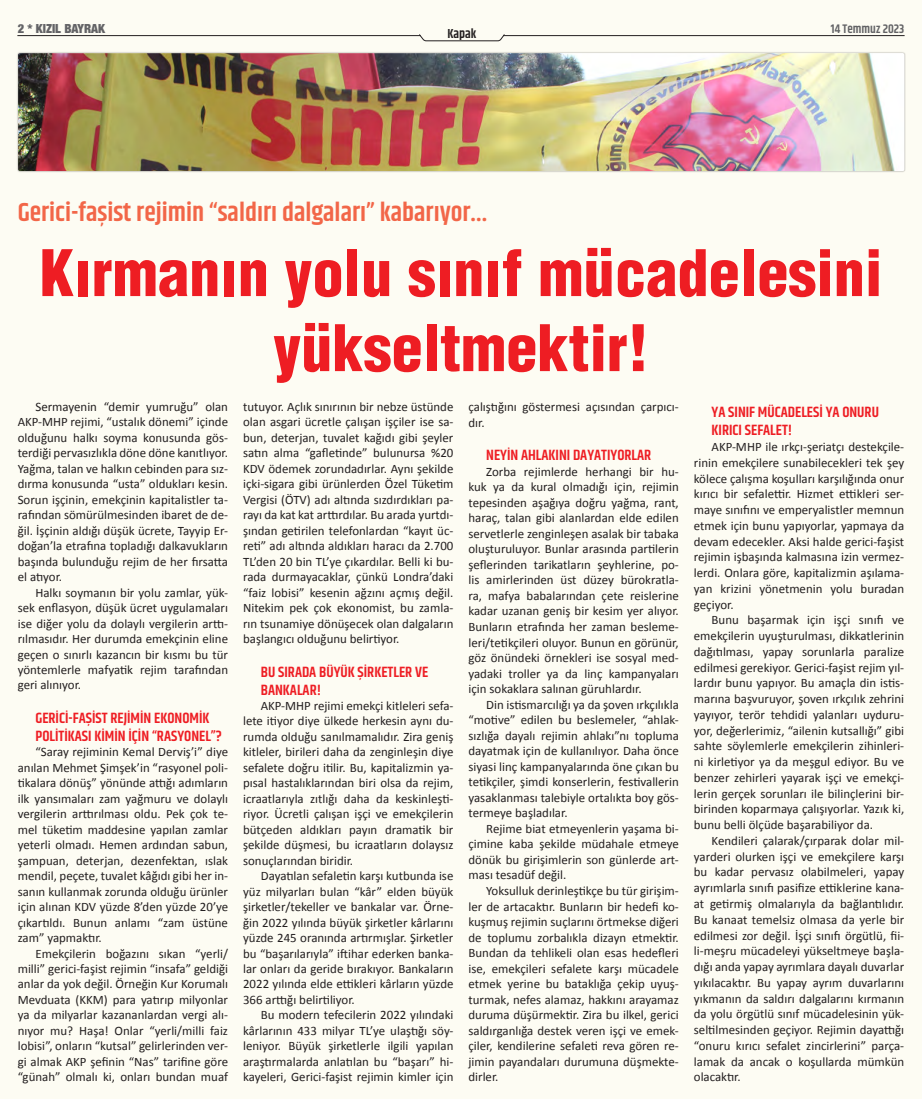
<style>
.page{position:relative;width:922px;height:1099px;background:#fff}
.page>*{position:absolute;margin:0;border:0;box-sizing:border-box;transform-origin:0 0}
.ana_başlık{font:900 condensed 62.5px/75px "Helvetica";color:#ee1d23;text-align:center}
.üst_başlık{font:600 26.25px "Khand";color:#f26648}
.ara_başlık{font:600 15px/18px "Khand";color:#ee1d23}
.t1{font:600 13.12px "Khand";color:#231f20}
.t2{font:12.88px/15.5px "Calibri";color:#231f20;text-align:justify}
.t3{font:900 condensed 12.5px "Helvetica Neue";color:#636366}
.t4{font:600 12.5px "Khand";color:#636366}
</style>
<div class="page">
<div style="left:0;top:0;width:921px;height:1098px;background:#fdfcf3"></div>
<hr style="left:18px;top:35px;width:402px;height:1px;background:#231f20">
<hr style="left:503px;top:35px;width:400px;height:1px;background:#231f20">
<svg style="left:419px;top:34px;width:85px;height:7px"></svg>
<div style="left:16px;top:51px;width:889px;height:122px;background:#dfded6"></div>
<img style="left:18px;top:53px;width:886px;height:118px">
<p class="t3" style="left:18px;top:18px;width:89px">2 * KIZIL BAYRAK</p>
<p class="t4" style="left:830px;top:21px;width:75px">14 Temmuz 2023</p>
<p class="t1" style="left:447px;top:25px;width:31px">Kapak</p>
<p class="üst_başlık" style="left:18px;top:195px;width:471px">Gerici-faşist rejimin “saldırı dalgaları” kabarıyor...</p>
<p class="ana_başlık" style="left:40px;top:235px;width:844px">Kırmanın yolu sınıf mücadelesini yükseltmektir!</p>
<p class="t2" style="left:18px;top:398px;width:212px;text-indent:18px">Sermayenin “demir yumruğu” olan AKP-MHP rejimi, “ustalık dönemi” içinde olduğunu halkı soyma konusunda gös&shy;terdiği pervasızlıkla döne döne kanıtlıyor.<br>Yağma, talan ve halkın cebinden para sız&shy;dırma konusunda “usta” oldukları kesin.<br>Sorun işçinin, emekçinin kapitalistler ta&shy;rafından sömürülmesinden ibaret de de&shy;ğil. İşçinin aldığı düşük ücrete, Tayyip Er&shy;doğan’la etrafına topladığı dalkavukların başında bulunduğu rejim de her fırsatta el atıyor.</p>
<p class="t2" style="left:18px;top:584px;width:212px;text-indent:18px">Halkı soymanın bir yolu zamlar, yük&shy;sek enflasyon, düşük ücret uygulamaları ise diğer yolu da dolaylı vergilerin arttı&shy;rılmasıdır. Her durumda emekçinin eline geçen o sınırlı kazancın bir kısmı bu tür yöntemlerle mafyatik rejim tarafından geri alınıyor.</p>
<p class="ara_başlık" style="left:35px;top:709px;width:188px">GERICI-FAŞIST REJIMIN EKONOMIK<br>POLITIKASI KIMIN IÇIN “RASYONEL”?</p>
<p class="t2" style="left:18px;top:743px;width:212px;text-indent:18px">“Saray rejiminin Kemal Derviş’i” diye anılan Mehmet Şimşek’in “rasyonel poli&shy;tikalara dönüş” yönünde attığı adımların ilk yansımaları zam yağmuru ve dolaylı vergilerin arttırılması oldu. Pek çok te&shy;mel tüketim maddesine yapılan zamlar yeterli olmadı. Hemen ardından sabun, şampuan, deterjan, dezenfektan, ıslak mendil, peçete, tuvalet kâğıdı gibi her in&shy;sanın kullanmak zorunda olduğu ürünler için alınan KDV yüzde 8’den yüzde 20’ye çıkartıldı. Bunun anlamı “zam üstüne zam” yapmaktır.</p>
<p class="t2" style="left:18px;top:944px;width:212px;text-indent:18px">Emekçilerin boğazını sıkan “yerli/ milli” gerici-faşist rejimin “insafa” geldiği anlar da yok değil. Örneğin Kur Korumalı Mevduata (KKM) para yatırıp milyonlar ya da milyarlar kazananlardan vergi alı&shy;nıyor mu? Haşa! Onlar “yerli/milli faiz lobisi”, onların “kutsal” gelirlerinden ver&shy;gi almak AKP şefinin “Nas” tarifine göre “günah” olmalı ki, onları bundan muaf</p>
<p class="t2" style="left:243px;top:398px;width:212px">tutuyor. Açlık sınırının bir nebze üstünde olan asgari ücretle çalışan işçiler ise sa&shy;bun, deterjan, tuvalet kağıdı gibi şeyler satın alma “gafletinde” bulunursa %20<br>KDV ödemek zorundadırlar. Aynı şekilde içki-sigara gibi ürünlerden Özel Tüketim Vergisi (ÖTV) adı altında sızdırdıkları pa&shy;rayı da kat kat arttırdılar. Bu arada yurtdı&shy;şından getirilen telefonlardan “kayıt üc&shy;reti” adı altında aldıkları haracı da 2.700<br>TL’den 20 bin TL’ye çıkardılar. Belli ki bu&shy;rada durmayacaklar, çünkü Londra’daki “faiz lobisi” kesenin ağzını açmış değil.<br>Nitekim pek çok ekonomist, bu zamla&shy;rın tsunamiye dönüşecek olan dalgaların başlangıcı olduğunu belirtiyor.</p>
<p class="ara_başlık" style="left:261px;top:663px;width:169px">BU SIRADA BÜYÜK ŞIRKETLER VE<br>BANKALAR!</p>
<p class="t2" style="left:243px;top:697px;width:212px;text-indent:18px">AKP-MHP rejimi emekçi kitleleri sefa&shy;lete itiyor diye ülkede herkesin aynı du&shy;rumda olduğu sanılmamalıdır. Zira geniş kitleler, birileri daha da zenginleşin diye sefalete doğru itilir. Bu, kapitalizmin ya&shy;pısal hastalıklarından biri olsa da rejim, icraatlarıyla zıtlığı daha da keskinleşti&shy;riyor. Ücretli çalışan işçi ve emekçilerin bütçeden aldıkları payın dramatik bir şekilde düşmesi, bu icraatların dolaysız sonuçlarından biridir.</p>
<p class="t2" style="left:243px;top:867px;width:212px;text-indent:18px">Dayatılan sefaletin karşı kutbunda ise yüz milyarları bulan “kâr” elden büyük şirketler/tekeller ve bankalar var. Örne&shy;ğin 2022 yılında büyük şirketler kârlarını yüzde 245 oranında artırmışlar. Şirketler bu “başarılarıyla” iftihar ederken banka&shy;lar onları da geride bırakıyor. Bankaların 2022 yılında elde ettikleri kârların yüzde 366 arttığı belirtiliyor.</p>
<p class="t2" style="left:243px;top:1006px;width:212px;text-indent:18px">Bu modern tefecilerin 2022 yılındaki kârlarının 433 milyar TL’ye ulaştığı söy&shy;leniyor. Büyük şirketlerle ilgili yapılan araştırmalarda anlatılan bu “başarı” hi&shy;kayeleri, Gerici-faşist rejimin kimler için</p>
<p class="t2" style="left:468px;top:398px;width:212px">çalıştığını göstermesi açısından çarpıcı&shy;dır.</p>
<p class="ara_başlık" style="left:486px;top:447px;width:166px">NEYIN AHLAKINI DAYATIYORLAR</p>
<p class="t2" style="left:468px;top:463px;width:212px;text-indent:18px">Zorba rejimlerde herhangi bir hu&shy;kuk ya da kural olmadığı için, rejimin tepesinden aşağıya doğru yağma, rant, haraç, talan gibi alanlardan elde edilen servetlerle zenginleşen asalak bir tabaka oluşturuluyor. Bunlar arasında partilerin şeflerinden tarikatların şeyhlerine, po&shy;lis amirlerinden üst düzey bürokratla&shy;ra, mafya babalarından çete reislerine kadar uzanan geniş bir kesim yer alıyor.<br>Bunların etrafında her zaman besleme&shy;leri/tetikçileri oluyor. Bunun en görünür, göz önündeki örnekleri ise sosyal med&shy;yadaki troller ya da linç kampanyaları için sokaklara salınan güruhlardır.</p>
<p class="t2" style="left:468px;top:696px;width:212px;text-indent:18px">Din istismarcılığı ya da şoven ırkçılıkla “motive” edilen bu beslemeler, “ahlak&shy;sızlığa dayalı rejimin ahlakı”nı topluma dayatmak için de kullanılıyor. Daha önce siyasi linç kampanyalarında öne çıkan bu tetikçiler, şimdi konserlerin, festivallerin yasaklanması talebiyle ortalıkta boy gös&shy;termeye başladılar.</p>
<p class="t2" style="left:468px;top:820px;width:212px;text-indent:18px">Rejime biat etmeyenlerin yaşama bi&shy;çimine kaba şekilde müdahale etmeye dönük bu girişimlerin son günlerde art&shy;ması tesadüf değil.</p>
<p class="t2" style="left:468px;top:882px;width:212px;text-indent:18px">Yoksulluk derinleştikçe bu tür girişim&shy;ler de artacaktır. Bunların bir hedefi ko&shy;kuşmuş rejimin suçlarını örtmekse diğeri de toplumu zorbalıkla dizayn etmektir.<br>Bundan da tehlikeli olan esas hedefleri ise, emekçileri sefalete karşı mücadele etmek yerine bu bataklığa çekip uyuş&shy;turmak, nefes alamaz, hakkını arayamaz duruma düşürmektir. Zira bu ilkel, gerici saldırganlığa destek veren işçi ve emek&shy;çiler, kendilerine sefaleti reva gören re&shy;jimin payandaları durumuna düşmekte&shy;dirler.</p>
<p class="ara_başlık" style="left:711px;top:404px;width:169px">YA SINIF MÜCADELESI YA ONURU<br>KIRICI SEFALET!</p>
<p class="t2" style="left:693px;top:438px;width:212px;text-indent:18px">AKP-MHP ile ırkçı-şeriatçı destekçile&shy;rinin emekçilere sunabilecekleri tek şey kölece çalışma koşulları karşılığında onur kırıcı bir sefalettir. Hizmet ettikleri ser&shy;maye sınıfını ve emperyalistler memnun etmek için bunu yapıyorlar, yapmaya da devam edecekler. Aksi halde gerici-faşist rejimin işbaşında kalmasına izin vermez&shy;lerdi. Onlara göre, kapitalizmin aşılama&shy;yan krizini yönetmenin yolu buradan geçiyor.</p>
<p class="t2" style="left:693px;top:611px;width:212px;text-indent:18px">Bunu başarmak için işçi sınıfı ve emekçilerin uyuşturulması, dikkatlerinin dağıtılması, yapay sorunlarla paralize edilmesi gerekiyor. Gerici-faşist rejim yıl&shy;lardır bunu yapıyor. Bu amaçla din istis&shy;marına başvuruyor, şoven ırkçılık zehrini yayıyor, terör tehdidi yalanları uyduru&shy;yor, değerlerimiz, “ailenin kutsallığı” gibi sahte söylemlerle emekçilerin zihinleri&shy;ni kirletiyor ya da meşgul ediyor. Bu ve benzer zehirleri yayarak işçi ve emekçi&shy;lerin gerçek sorunları ile bilinçlerini bir&shy;birinden koparmaya çalışıyorlar. Yazık ki, bunu belli ölçüde başarabiliyor da.</p>
<p class="t2" style="left:693px;top:832px;width:212px;text-indent:18px">Kendileri çalarak/çırparak dolar mil&shy;yarderi olurken işçi ve emekçilere karşı bu kadar pervasız olabilmeleri, yapay ayrımlarla sınıfı pasifize ettiklerine kana&shy;at getirmiş olmalarıyla da bağlantılıdır.<br>Bu kanaat temelsiz olmasa da yerle bir edilmesi zor değil. İşçi sınıfı örgütlü, fii&shy;li-meşru mücadeleyi yükseltmeye başla&shy;dığı anda yapay ayrımlara dayalı duvarlar yıkılacaktır. Bu yapay ayrım duvarlarını yıkmanın da saldırı dalgalarını kırmanın da yolu örgütlü sınıf mücadelesinin yük&shy;seltilmesinden geçiyor. Rejimin dayattığı “onuru kırıcı sefalet zincirlerini” parça&shy;lamak da ancak o koşullarda mümkün olacaktır.</p>
</div>
